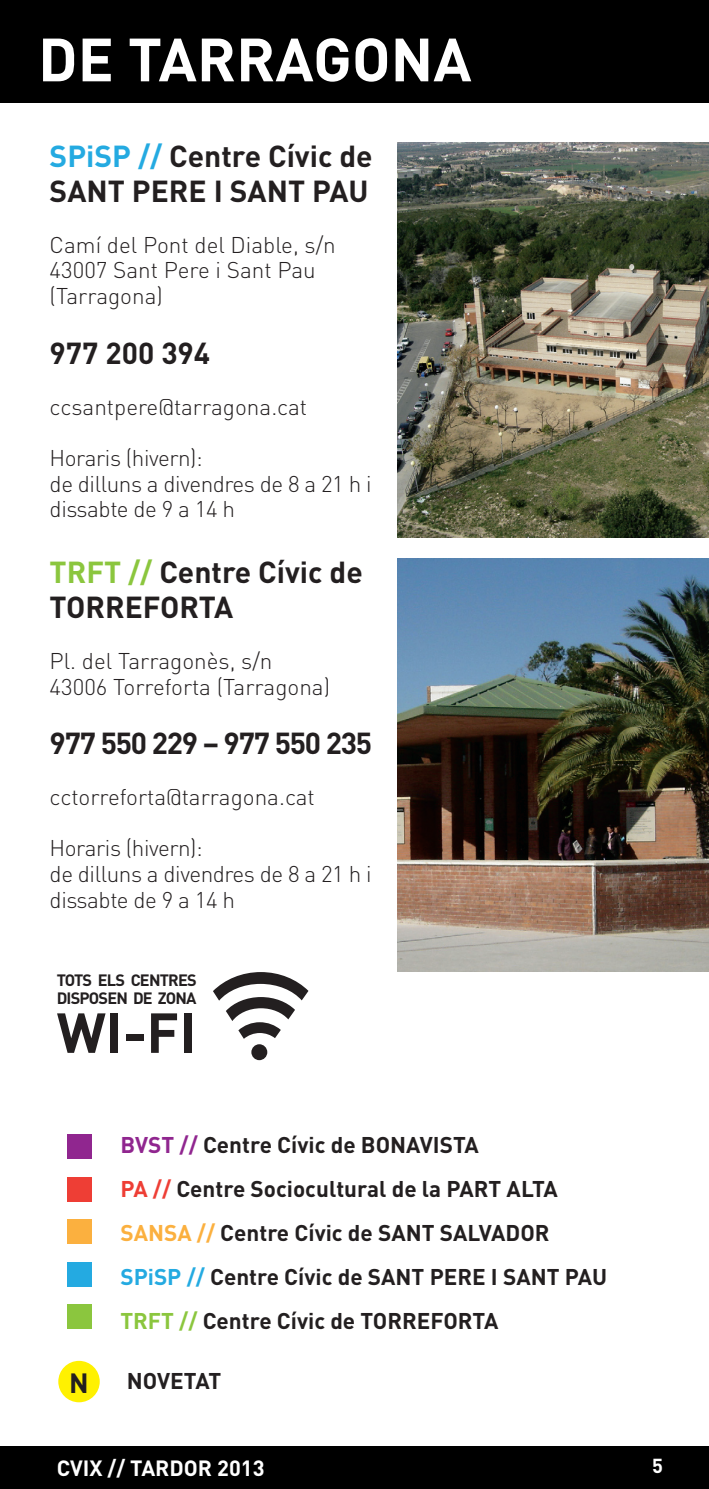
<style>
.page{position:relative;width:709px;height:1489px;background:#fff}
.page>*{position:absolute;margin:0;border:0;box-sizing:border-box;transform-origin:0 0}
.t1{font:700 60px "DIN";color:#fff}
.t2{font:700 55.5px "DIN";color:#231f20}
.t3{font:700 30px/34.5px "DIN";color:#231f20}
.t4{font:700 30px "DIN";letter-spacing:-.04em;color:#231f20}
.t5{font:700 27.5px "DIN";color:#231f20}
.t6{font:300 22.5px/26px "DIN";letter-spacing:-.01em;color:#231f20}
.t7{font:700 22.5px/43.8px "DIN";color:#231f20}
.t8{font:700 21.75px "DIN";color:#fff}
.t9{font:700 20px "DIN";color:#fff}
.t10{font:700 16.25px "DIN";color:#231f20}
.s1{color:#24aae1}
.s2{color:#8bc63e}
.s3{color:#90268f}
.s4{color:#ee3e35}
.s5{color:#fbb03f}
</style>
<div class="page">
<div style="left:0;top:1446px;width:709px;height:42px;background:#000"></div>
<div style="left:0;top:0;width:709px;height:103px;background:#000"></div>
<img style="left:397px;top:142px;width:312px;height:395px">
<img style="left:397px;top:558px;width:312px;height:413px">
<div style="left:251px;top:1044px;width:16px;height:16px;background:#231f20;border-radius:50%"></div>
<svg style="left:213px;top:972px;width:95px;height:66px"></svg>
<div style="left:68px;top:1134px;width:24px;height:24px;background:#90268f"></div>
<div style="left:68px;top:1176px;width:24px;height:25px;background:#ee3e35"></div>
<div style="left:68px;top:1219px;width:24px;height:24px;background:#fbb03f"></div>
<div style="left:68px;top:1261px;width:24px;height:25px;background:#24aae1"></div>
<div style="left:68px;top:1303px;width:24px;height:25px;background:#8bc63e"></div>
<div style="left:58px;top:1360px;width:42px;height:42px;background:#fff101;border-radius:50%"></div>
<h1 class="t1" style="left:38px;top:20px;width:435px">DE TARRAGONA</h1>
<h3 class="t3" style="left:50px;top:138px;width:324px"><span class="s1">SPiSP //</span> Centre Cívic de<br>SANT PERE I SANT PAU</h3>
<p class="t6" style="left:50px;top:231px;width:288px">Camí del Pont del Diable, s/n<br>43007 Sant Pere i Sant Pau (Tarragona)</p>
<h3 class="t3" style="left:50px;top:334px;width:162px">977 200 394</h3>
<p class="t6" style="left:50px;top:393px;width:259px">ccsantpere@tarragona.cat</p>
<p class="t6" style="left:50px;top:444px;width:323px">Horaris (hivern):<br>de dilluns a divendres de 8 a 21 h i dissabte de 9 a 14 h</p>
<h3 class="t3" style="left:50px;top:554px;width:315px"><span class="s2">TRFT //</span> Centre Cívic de<br>TORREFORTA</h3>
<p class="t6" style="left:50px;top:647px;width:282px">Pl. del Tarragonès, s/n<br>43006 Torreforta (Tarragona)</p>
<h3 class="t4" style="left:50px;top:723px;width:324px">977 550 229 – 977 550 235</h3>
<p class="t6" style="left:50px;top:783px;width:267px">cctorreforta@tarragona.cat</p>
<p class="t6" style="left:50px;top:834px;width:323px">Horaris (hivern):<br>de dilluns a divendres de 8 a 21 h i dissabte de 9 a 14 h</p>
<p class="t10" style="left:57px;top:969px;width:18px">Tots</p>
<p class="t10" style="left:98px;top:969px;width:10px">els</p>
<p class="t10" style="left:131px;top:969px;width:11px">centres</p>
<p class="t10" style="left:57px;top:987px;width:10px">disposen</p>
<p class="t10" style="left:133px;top:987px;width:44px">de zona</p>
<h2 class="t2" style="left:57px;top:996px;width:111px">wi-fi</h2>
<p class="t7" style="left:120px;top:1122px;width:488px"><span class="s3">BVST //</span> Centre Cívic de BONAVISTA<br><span class="s4">PA //</span> Centre Sociocultural de la PART ALTA <span class="s5">SANSA //</span> Centre Cívic de SANT SALVADOR <span class="s1">SPiSP //</span> Centre Cívic de SANT PERE I SANT PAU <span class="s2">TRFT //</span> Centre Cívic de TORREFORTA</p>
<p class="t5" style="left:69px;top:1364px;width:21px">N</p>
<p class="t7" style="left:127px;top:1357px;width:15px">novetat</p>
<p class="t8" style="left:57px;top:1453px;width:209px">CVIX // TARDOR 2013</p>
<p class="t9" style="left:652px;top:1451px;width:12px">5</p>
</div>
